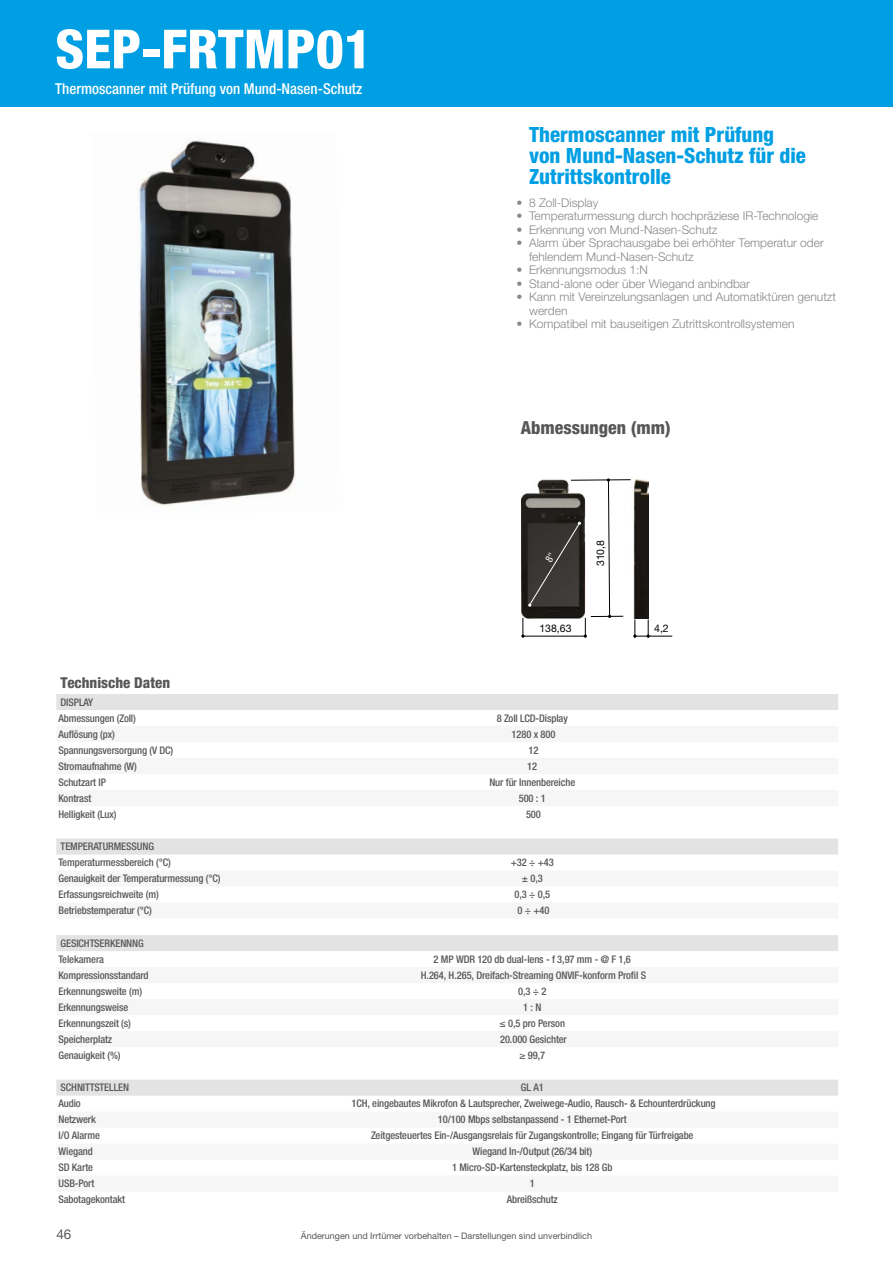
<style>
.page{position:relative;width:893px;height:1263px;background:#fff}
.page>*{position:absolute;margin:0;border:0;box-sizing:border-box;transform-origin:0 0}
.t1{font:800 condensed 54px "Helvetica Neue LTW1 G";color:#fff}
.t2{font:800 condensed 21px/21px "Helvetica Neue LTW1 G";color:#009fe3}
.t3{font:800 condensed 18px "Helvetica Neue LTW1 G";color:#575756}
.t4{font:500 condensed 15px "Helvetica Neue LTW1 G";color:#fff}
.t5{font:800 condensed 15px "Helvetica Neue LTW1 G";color:#575756}
.t6{font:13.5px "Helvetica Neue LTW1 G";color:#575756}
.t7{font:300 12px/13.5px "Helvetica Neue LTW1 G";color:#878787}
.t8{font:500 condensed 10.5px/16px "Helvetica Neue LTW1 G";letter-spacing:-.01em;color:#575756}
.t9{font:10.5px "Helvetica Neue LTW1 G";color:#000}
.t10{font:9px "Helvetica Neue LTW1 G";color:#575756}
</style>
<div class="page">
<div style="left:0;top:0;width:893px;height:106px;background:#009fe3"></div>
<img style="left:139px;top:140px;width:156px;height:365px">
<div style="left:56px;top:694px;width:782px;height:16px;background:#e3e3e3"></div>
<div style="left:56px;top:838px;width:782px;height:16px;background:#e3e3e3"></div>
<div style="left:56px;top:935px;width:782px;height:16px;background:#e3e3e3"></div>
<div style="left:56px;top:1079px;width:782px;height:16px;background:#e3e3e3"></div>
<svg style="left:521px;top:478px;width:152px;height:160px"></svg>
<h1 class="t1" style="left:55px;top:16px;width:318px">SEP-FRTMP01</h1>
<h3 class="t4" style="left:55px;top:79px;width:308px">Thermoscanner mit Prüfung von Mund-Nasen-Schutz</h3>
<h3 class="t5" style="left:61px;top:673px;width:111px">Technische Daten</h3>
<p class="t8" style="left:58px;top:694px;width:79px">DISPLAY<br>Abmessungen (Zoll)</p>
<h2 class="t2" style="left:529px;top:123px;width:278px">Thermoscanner mit Prüfung von Mund-Nasen-Schutz für die<br>Zutrittskontrolle</h2>
<p class="t7" style="left:516px;top:195px;width:84px">• 8 Zoll-Display</p>
<p class="t7" style="left:516px;top:209px;width:304px">• Temperaturmessung durch hochpräziese IR-Technologie</p>
<p class="t7" style="left:516px;top:222px;width:203px">• Erkennung von Mund-Nasen-Schutz</p>
<p class="t7" style="left:529px;top:236px;width:296px;text-indent:-13px">• Alarm über Sprachausgabe bei erhöhter Temperatur oder fehlendem Mund-Nasen-Schutz</p>
<p class="t7" style="left:516px;top:263px;width:133px">• Erkennungsmodus 1:N</p>
<p class="t7" style="left:516px;top:276px;width:235px">• Stand-alone oder über Wiegand anbindbar</p>
<p class="t7" style="left:529px;top:290px;width:308px;text-indent:-13px">• Kann mit Vereinzelungsanlagen und Automatiktüren genutzt werden</p>
<p class="t7" style="left:516px;top:317px;width:280px">• Kompatibel mit bauseitigen Zutrittskontrollsystemen</p>
<h3 class="t3" style="left:521px;top:416px;width:152px">Abmessungen (mm)</h3>
<p class="t9" style="left:594px;top:566px;width:28px;rotate:-90deg">310,8</p>
<p class="t9" style="left:539px;top:622px;width:34px">138,63</p>
<p class="t9" style="left:654px;top:622px;width:16px">4,2</p>
<p class="t8" style="left:497px;top:710px;width:73px">8 Zoll LCD-Display</p>
<p class="t8" style="left:58px;top:726px;width:58px">Auflösung (px)</p>
<p class="t8" style="left:512px;top:726px;width:45px">1280 x 800</p>
<p class="t8" style="left:58px;top:742px;width:116px">Spannungsversorgung (V DC)</p>
<p class="t8" style="left:528px;top:742px;width:11px">12</p>
<p class="t8" style="left:58px;top:758px;width:80px">Stromaufnahme (W)</p>
<p class="t8" style="left:527px;top:758px;width:11px">12</p>
<p class="t8" style="left:58px;top:774px;width:49px">Schutzart IP</p>
<p class="t8" style="left:489px;top:774px;width:87px">Nur für Innenbereiche</p>
<p class="t8" style="left:58px;top:790px;width:34px">Kontrast</p>
<p class="t8" style="left:519px;top:790px;width:29px">500 : 1</p>
<p class="t8" style="left:58px;top:806px;width:60px">Helligkeit (Lux)</p>
<p class="t8" style="left:526px;top:806px;width:16px">500</p>
<p class="t8" style="left:58px;top:838px;width:114px">TEMPERATURMESSUNG<br>Temperaturmessbereich (°C)</p>
<p class="t8" style="left:511px;top:854px;width:45px">+32 ÷ +43</p>
<p class="t8" style="left:58px;top:870px;width:164px">Genauigkeit der Temperaturmessung (°C)</p>
<p class="t8" style="left:522px;top:870px;width:22px">± 0,3</p>
<p class="t8" style="left:58px;top:886px;width:102px">Erfassungsreichweite (m)</p>
<p class="t8" style="left:514px;top:886px;width:37px">0,3 ÷ 0,5</p>
<p class="t8" style="left:58px;top:902px;width:95px">Betriebstemperatur (°C)</p>
<p class="t8" style="left:517px;top:902px;width:34px">0 ÷ +40</p>
<p class="t8" style="left:58px;top:935px;width:87px">GESICHTSERKENNNG<br>Telekamera</p>
<p class="t8" style="left:434px;top:951px;width:199px">2 MP WDR 120 db dual-lens - f 3,97 mm - @ F 1,6</p>
<p class="t8" style="left:58px;top:967px;width:92px">Kompressionsstandard</p>
<p class="t8" style="left:421px;top:967px;width:227px">H.264, H.265, Dreifach-Streaming ONVIF-konform Profil S</p>
<p class="t8" style="left:58px;top:983px;width:85px">Erkennungsweite (m)</p>
<p class="t8" style="left:518px;top:983px;width:30px">0,3 ÷ 2</p>
<p class="t8" style="left:58px;top:999px;width:71px">Erkennungsweise</p>
<p class="t8" style="left:523px;top:999px;width:20px">1 : N</p>
<p class="t8" style="left:58px;top:1015px;width:74px">Erkennungszeit (s)</p>
<p class="t8" style="left:499px;top:1015px;width:67px">≤ 0,5 pro Person</p>
<p class="t8" style="left:58px;top:1031px;width:55px">Speicherplatz</p>
<p class="t8" style="left:500px;top:1031px;width:68px">20.000 Gesichter</p>
<p class="t8" style="left:58px;top:1047px;width:64px">Genauigkeit (%)</p>
<p class="t8" style="left:519px;top:1047px;width:27px">≥ 99,7</p>
<p class="t8" style="left:61px;top:1079px;width:70px">SCHNITTSTELLEN</p>
<p class="t8" style="left:521px;top:1079px;width:24px">GL A1</p>
<p class="t8" style="left:58px;top:1095px;width:24px">Audio</p>
<p class="t8" style="left:351px;top:1095px;width:366px">1CH, eingebautes Mikrofon &amp; Lautsprecher, Zweiwege-Audio, Rausch- &amp; Echounterdrückung</p>
<p class="t8" style="left:58px;top:1111px;width:39px">Netzwerk</p>
<p class="t8" style="left:438px;top:1111px;width:190px">10/100 Mbps selbstanpassend - 1 Ethernet-Port</p>
<p class="t8" style="left:58px;top:1128px;width:43px">I/O Alarme</p>
<p class="t8" style="left:371px;top:1128px;width:324px">Zeitgesteuertes Ein-/Ausgangsrelais für Zugangskontrolle; Eingang für Türfreigabe</p>
<p class="t8" style="left:58px;top:1144px;width:36px">Wiegand</p>
<p class="t8" style="left:472px;top:1144px;width:121px">Wiegand In-/Output (26/34 bit)</p>
<p class="t8" style="left:58px;top:1160px;width:36px">SD Karte</p>
<p class="t8" style="left:452px;top:1160px;width:162px">1 Micro-SD-Kartensteckplatz, bis 128 Gb</p>
<p class="t8" style="left:58px;top:1176px;width:37px">USB-Port</p>
<p class="t8" style="left:530px;top:1176px;width:7px">1</p>
<p class="t8" style="left:58px;top:1192px;width:68px">Sabotagekontakt</p>
<p class="t8" style="left:507px;top:1192px;width:53px">Abreißschutz</p>
<p class="t6" style="left:56px;top:1225px;width:17px">46</p>
<p class="t10" style="left:301px;top:1230px;width:293px">Änderungen und Irrtümer vorbehalten – Darstellungen sind unverbindlich</p>
</div>
